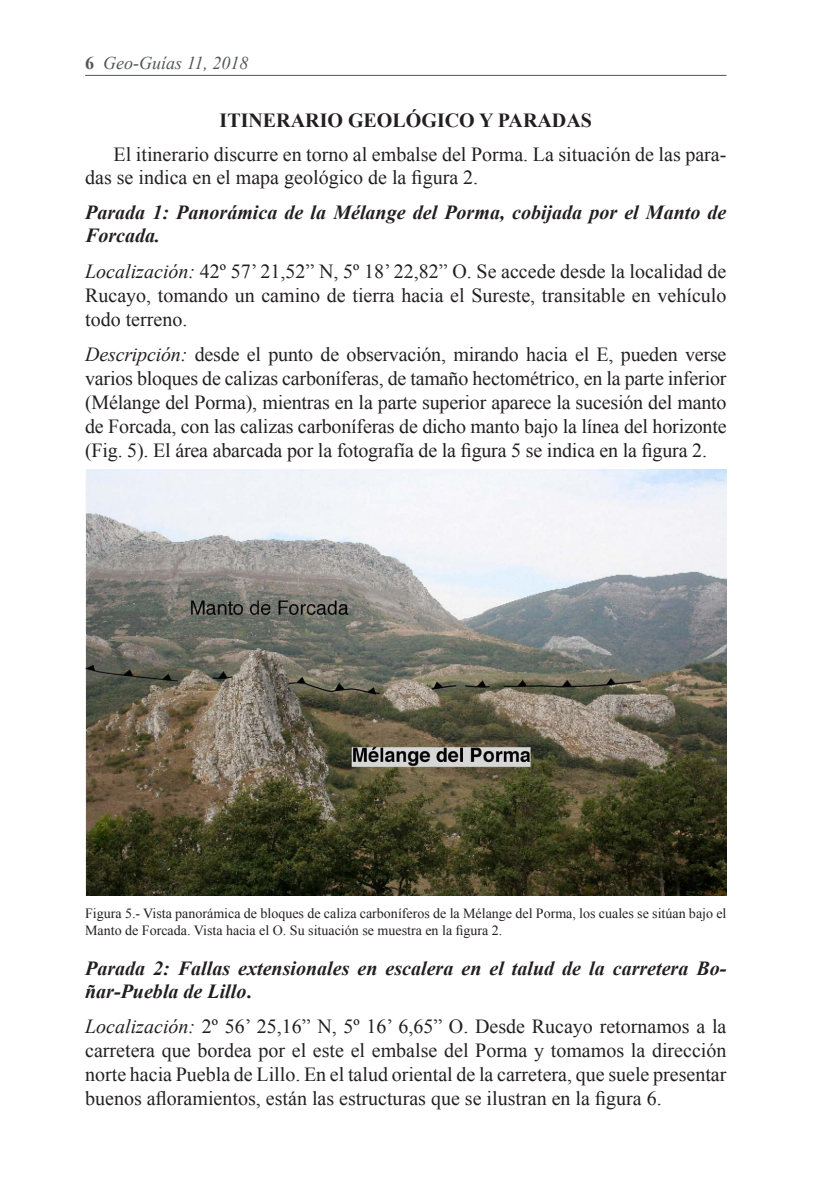
<style>
.page{position:relative;width:840px;height:1191px;background:#fff}
.page>*{position:absolute;margin:0;border:0;box-sizing:border-box;transform-origin:0 0}
.Texto_sin_tabulación{font:20px/24px "Times New Roman";color:#231f20;text-align:justify}
.Texto_Bold_Italic{font:italic 700 20px/23px "Times New Roman";color:#231f20}
.APARTADO{font:700 20px "Times New Roman";color:#231f20}
.t1{font:italic 18px "Times New Roman";color:#535557}
.Pie_de_Ilustración{font:14px/16.8px "Times New Roman";color:#231f20}
.s1{font-weight:700;font-style:normal}
.s2{font-style:italic}
.s3{font-style:normal}
</style>
<div class="page">
<hr style="left:85px;top:75px;width:641px;height:1px;background:#535557">
<img style="left:85px;top:469px;width:641px;height:427px">
<p class="t1" style="left:85px;top:51px;width:165px"><span class="s1">6</span> Geo-Guías 11, 2018</p>
<p class="APARTADO" style="left:219px;top:106px;width:374px">ITINERARIO GEOLÓGICO Y PARADAS</p>
<p class="Texto_sin_tabulación" style="left:85px;top:142px;width:642px;line-height:23px;text-indent:28px">El itinerario discurre en torno al embalse del Porma. La situación de las para&shy;das se indica en el mapa geológico de la figura 2.</p>
<p class="Texto_Bold_Italic" style="left:85px;top:201px;width:642px">Parada 1: Panorámica de la Mélange del Porma, cobijada por el Manto de<br>Forcada.</p>
<p class="Texto_sin_tabulación" style="left:85px;top:258px;width:642px"><span class="s2">Localización:</span> 42º 57’ 21,52” N, 5º 18’ 22,82” O. Se accede desde la localidad de Rucayo, tomando un camino de tierra hacia el Sureste, transitable en vehículo todo terreno.</p>
<p class="Texto_sin_tabulación" style="left:85px;top:342px;width:642px"><span class="s2">Descripción:</span> desde el punto de observación, mirando hacia el E, pueden verse varios bloques de calizas carboníferas, de tamaño hectométrico, en la parte inferior (Mélange del Porma), mientras en la parte superior aparece la sucesión del manto de Forcada, con las calizas carboníferas de dicho manto bajo la línea del horizonte (Fig. 5). El área abarcada por la fotografía de la figura 5 se indica en la figura 2.</p>
<p class="Pie_de_Ilustración" style="left:85px;top:905px;width:642px">Figura 5.- Vista panorámica de bloques de caliza carboníferos de la Mélange del Porma, los cuales se sitúan bajo el<br>Manto de Forcada. Vista hacia el O. Su situación se muestra en la figura 2.</p>
<p class="Texto_Bold_Italic" style="left:85px;top:956px;width:642px">Parada 2: Fallas extensionales en escalera en el talud de la carretera Bo&shy;ñar-Puebla de Lillo<span class="s3">.</span></p>
<p class="Texto_sin_tabulación" style="left:85px;top:1013px;width:642px"><span class="s2">Localización:</span> 2º 56’ 25,16” N, 5º 16’ 6,65” O. Desde Rucayo retornamos a la carretera que bordea por el este el embalse del Porma y tomamos la dirección norte hacia Puebla de Lillo. En el talud oriental de la carretera, que suele presentar buenos afloramientos, están las estructuras que se ilustran en la figura 6.</p>
</div>
